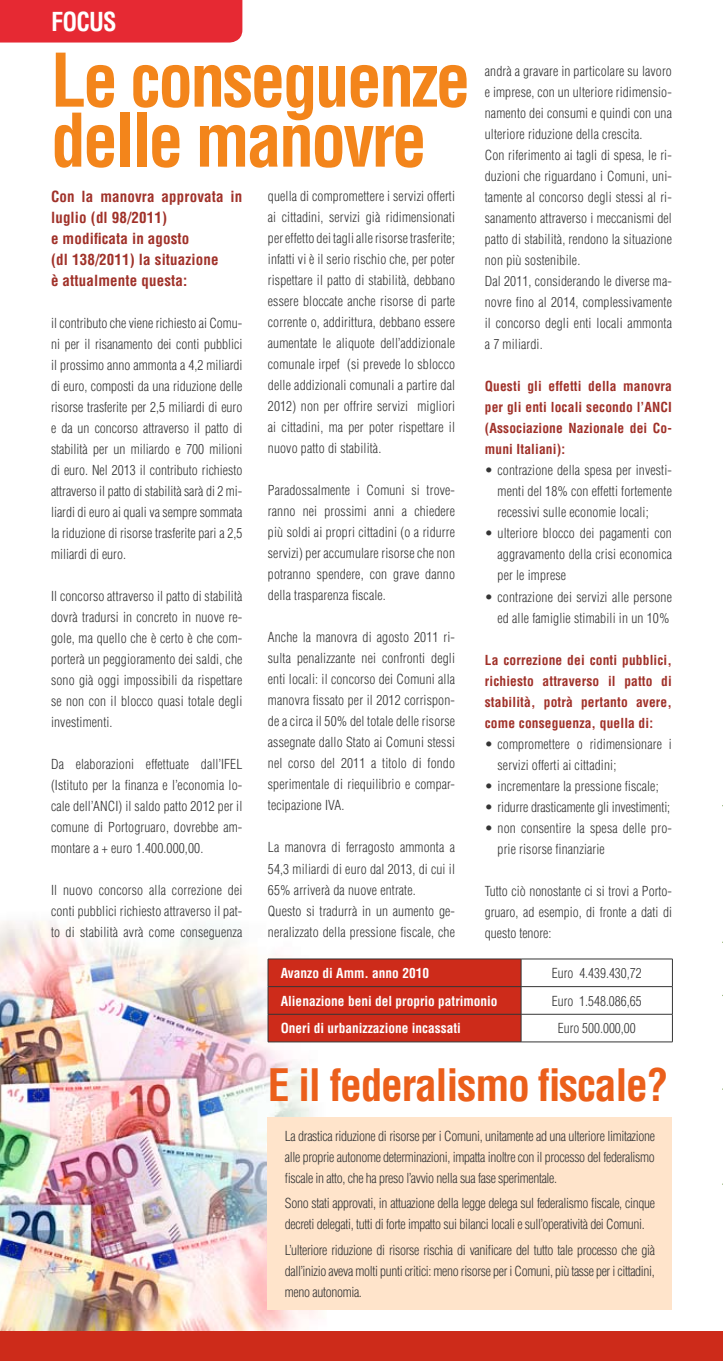
<style>
.page{position:relative;width:723px;height:1361px;background:#fff}
.page>*{position:absolute;margin:0;border:0;box-sizing:border-box;transform-origin:0 0}
.t1{font:700 condensed 72px/60px "Helvetica";letter-spacing:-.04em;color:#f3851b}
.t2{font:700 condensed 43.65px "Helvetica";letter-spacing:-.03em;color:#eb5f1b}
.t3{font:700 condensed 25.5px "Helvetica";letter-spacing:-.03em;color:#fff;scale:.95 1}
.t4{font:700 condensed 15px/21px "Helvetica";letter-spacing:.01em;color:#a03129}
.t5{font:300 condensed 13.5px/21px "Helvetica";letter-spacing:.01em;color:#353535;text-align:justify}
.t6{font:700 condensed 13.5px/21px "Helvetica";letter-spacing:.01em;color:#a03129;text-align:justify}
.t7{font:300 condensed 13.5px/21px "Helvetica";letter-spacing:-.025em;color:#353535}
.t8{font:700 condensed 13.5px "Helvetica";color:#fff}
.t9{font:300 condensed 13.5px "Helvetica";letter-spacing:-.01em;color:#353535}
</style>
<div class="page">
<img style="left:0;top:921px;width:332px;height:410px">
<div style="left:0;top:0;width:242px;height:43px;background:#e62933"></div>
<div style="left:0;top:1331px;width:723px;height:30px;background:#cd2b1a"></div>
<div style="left:268px;top:1117px;width:404px;height:193px;background:#ffe4cb"></div>
<hr style="left:268px;top:958px;width:253px;height:1px;background:#353535">
<hr style="left:521px;top:958px;width:151px;height:1px;background:#353535">
<hr style="left:521px;top:986px;width:151px;height:1px;background:#353535">
<hr style="left:521px;top:1014px;width:151px;height:1px;background:#353535">
<hr style="left:521px;top:1041px;width:151px;height:1px;background:#353535">
<svg style="left:268px;top:959px;width:254px;height:83px;background:#c62b1b"></svg>
<svg style="left:672px;top:959px;width:1px;height:83px"></svg>
<h3 class="t3" style="left:51px;top:6px;width:71px">FOCUS</h3>
<h1 class="t1" style="left:51px;top:50px;width:421px">Le conseguenze delle manovre</h1>
<p class="t4" style="left:51px;top:186px;width:193px">Con la manovra approvata in luglio (dl 98/2011)<br>e modificata in agosto<br>(dl 138/2011) la situazione<br>è attualmente questa:</p>
<p class="t5" style="left:51px;top:312px;width:193px">il contributo che viene richiesto ai Comu&shy;ni per il risanamento dei conti pubblici il prossimo anno ammonta a 4,2 miliardi di euro, composti da una riduzione delle risorse trasferite per 2,5 miliardi di euro e da un concorso attraverso il patto di stabilità per un miliardo e 700 milioni di euro. Nel 2013 il contributo richiesto attraverso il patto di stabilità sarà di 2 mi&shy;liardi di euro ai quali va sempre sommata la riduzione di risorse trasferite pari a 2,5 miliardi di euro.</p>
<p class="t5" style="left:51px;top:585px;width:193px">Il concorso attraverso il patto di stabilità dovrà tradursi in concreto in nuove re&shy;gole, ma quello che è certo è che com&shy;porterà un peggioramento dei saldi, che sono già oggi impossibili da rispettare se non con il blocco quasi totale degli investimenti.</p>
<p class="t5" style="left:51px;top:753px;width:193px">Da elaborazioni effettuate dall’IFEL (Istituto per la finanza e l’economia lo&shy;cale dell’ANCI) il saldo patto 2012 per il comune di Portogruaro, dovrebbe am&shy;montare a + euro 1.400.000,00.</p>
<p class="t5" style="left:51px;top:880px;width:193px">Il nuovo concorso alla correzione dei conti pubblici richiesto attraverso il pat&shy;to di stabilità avrà come conseguenza</p>
<p class="t5" style="left:268px;top:186px;width:189px">quella di compromettere i servizi offerti ai cittadini, servizi già ridimensionati per effetto dei tagli alle risorse trasferite; infatti vi è il serio rischio che, per poter rispettare il patto di stabilità, debbano essere bloccate anche risorse di parte corrente o, addirittura, debbano essere aumentate le aliquote dell’addizionale comunale irpef (si prevede lo sblocco delle addizionali comunali a partire dal 2012) non per offrire servizi migliori ai cittadini, ma per poter rispettare il nuovo patto di stabilità.</p>
<p class="t5" style="left:268px;top:480px;width:189px">Paradossalmente i Comuni si trove&shy;ranno nei prossimi anni a chiedere più soldi ai propri cittadini (o a ridurre servizi) per accumulare risorse che non potranno spendere, con grave danno della trasparenza fiscale.</p>
<p class="t5" style="left:268px;top:627px;width:189px">Anche la manovra di agosto 2011 ri&shy;sulta penalizzante nei confronti degli enti locali: il concorso dei Comuni alla manovra fissato per il 2012 corrispon&shy;de a circa il 50% del totale delle risorse assegnate dallo Stato ai Comuni stessi nel corso del 2011 a titolo di fondo sperimentale di riequilibrio e compar&shy;tecipazione IVA.</p>
<p class="t5" style="left:268px;top:837px;width:189px;text-align:left">La manovra di ferragosto ammonta a 54,3 miliardi di euro dal 2013, di cui il 65% arriverà da nuove entrate.<br>Questo si tradurrà in un aumento ge&shy;neralizzato della pressione fiscale, che</p>
<p class="t5" style="left:485px;top:61px;width:189px;text-align:left">andrà a gravare in particolare su lavoro e imprese, con un ulteriore ridimensio&shy;namento dei consumi e quindi con una ulteriore riduzione della crescita.<br>Con riferimento ai tagli di spesa, le ri&shy;duzioni che riguardano i Comuni, uni&shy;tamente al concorso degli stessi al ri&shy;sanamento attraverso i meccanismi del patto di stabilità, rendono la situazione non più sostenibile.<br>Dal 2011, considerando le diverse ma&shy;novre fino al 2014, complessivamente il concorso degli enti locali ammonta a 7 miliardi.</p>
<p class="t6" style="left:485px;top:376px;width:189px">Questi gli effetti della manovra per gli enti locali secondo l’ANCI (Associazione Nazionale dei Co&shy;muni Italiani):</p>
<p class="t5" style="left:497px;top:460px;width:176px;text-indent:-13px">• contrazione della spesa per investi&shy;menti del 18% con effetti fortemente recessivi sulle economie locali;</p>
<p class="t5" style="left:497px;top:523px;width:176px;text-indent:-13px">• ulteriore blocco dei pagamenti con aggravamento della crisi economica per le imprese</p>
<p class="t5" style="left:485px;top:586px;width:189px;text-align:right">• contrazione dei servizi alle persone ed alle famiglie stimabili in un 10%</p>
<p class="t6" style="left:485px;top:649px;width:189px">La correzione dei conti pubblici, richiesto attraverso il patto di stabilità, potrà pertanto avere, come conseguenza, quella di:</p>
<p class="t5" style="left:497px;top:733px;width:176px;text-indent:-13px">• compromettere o ridimensionare i servizi offerti ai cittadini;</p>
<p class="t5" style="left:485px;top:775px;width:175px">• incrementare la pressione fiscale;</p>
<p class="t9" style="left:485px;top:799px;width:187px">• ridurre drasticamente gli investimenti;</p>
<p class="t5" style="left:497px;top:817px;width:176px;text-indent:-13px">• non consentire la spesa delle pro&shy;prie risorse finanziarie</p>
<p class="t5" style="left:485px;top:880px;width:189px">Tutto ciò nonostante ci si trovi a Porto&shy;gruaro, ad esempio, di fronte a dati di questo tenore:</p>
<p class="t8" style="left:281px;top:965px;width:150px">Avanzo di Amm. anno 2010</p>
<p class="t5" style="left:552px;top:962px;width:91px">Euro 4.439.430,72</p>
<p class="t8" style="left:281px;top:992px;width:218px">Alienazione beni del proprio patrimonio</p>
<p class="t5" style="left:552px;top:990px;width:91px">Euro 1.548.086,65</p>
<p class="t8" style="left:281px;top:1020px;width:182px">Oneri di urbanizzazione incassati</p>
<p class="t5" style="left:558px;top:1018px;width:79px">Euro 500.000,00</p>
<h2 class="t2" style="left:268px;top:1059px;width:402px">E il federalismo fiscale?</h2>
<p class="t5" style="left:285px;top:1125px;width:371px">La drastica riduzione di risorse per i Comuni, unitamente ad una ulteriore limitazione alle proprie autonome determinazioni, impatta inoltre con il processo del federalismo fiscale in atto, che ha preso l’avvio nella sua fase sperimentale.</p>
<p class="t7" style="left:285px;top:1193px;width:371px">Sono stati approvati, in attuazione della legge delega sul federalismo fiscale, cinque decreti delegati, tutti di forte impatto sui bilanci locali e sull’operatività dei Comuni.</p>
<p class="t5" style="left:285px;top:1239px;width:371px">L’ulteriore riduzione di risorse rischia di vanificare del tutto tale processo che già dall’inizio aveva molti punti critici: meno risorse per i Comuni, più tasse per i cittadini, meno autonomia.</p>
</div>
